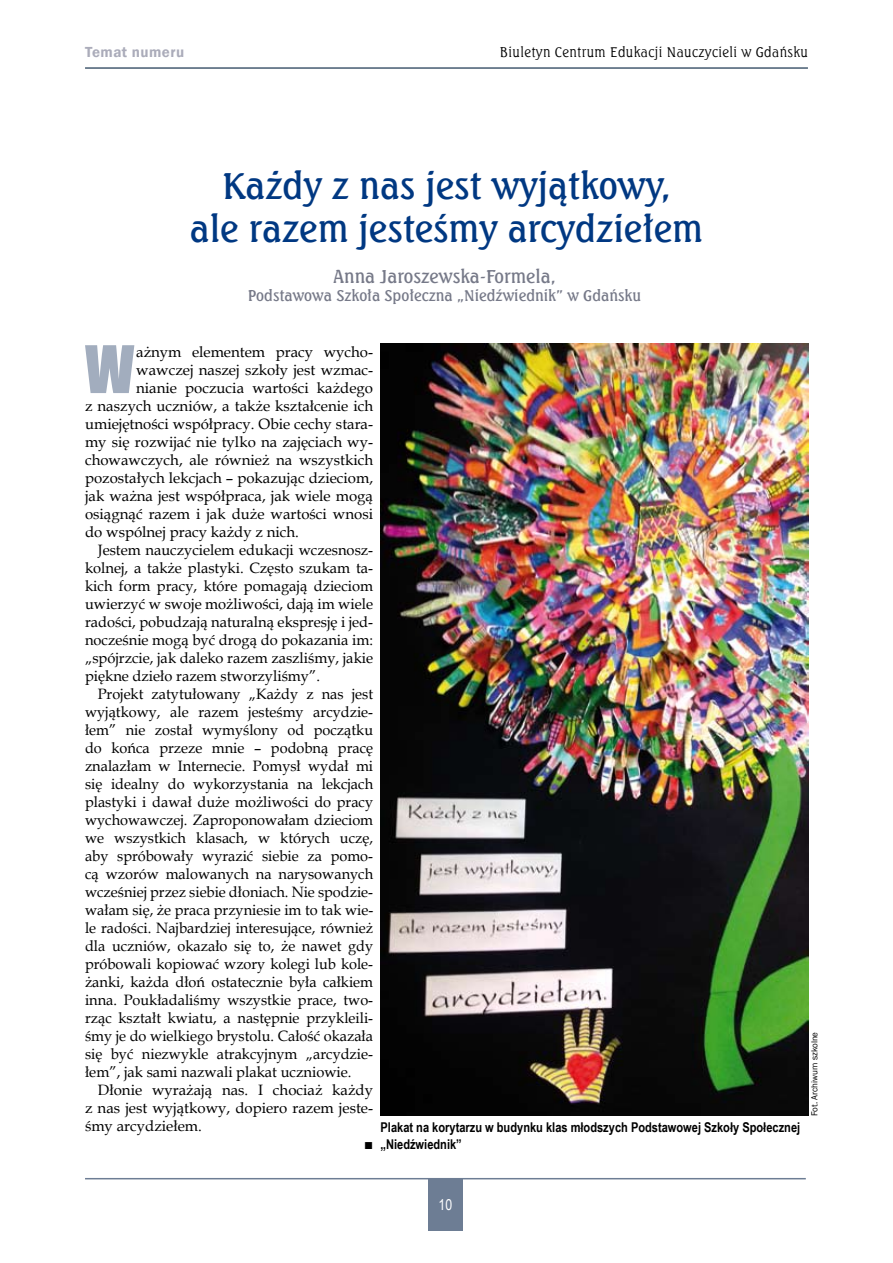
<style>
.page{position:relative;width:893px;height:1263px;background:#fff}
.page>*{position:absolute;margin:0;border:0;box-sizing:border-box;transform-origin:0 0}
.t1{font:60.6px "Impact";color:#a2adbe}
.t2{font:36px/43.2px "Seagull Md EU";color:#003882;text-align:center}
.t3{font:18px "Seagull Md EU";color:#767988}
.t4{font:15px "Book Antiqua";color:#000}
.t5{font:15px "Seagull Md EU";color:#767988}
.t6{font:600 15px "Franklin Gothic";letter-spacing:.03em;color:#abacba}
.t7{font:15px "Arial Narrow";color:#fff}
.t8{font:700 13.5px/16.2px "Arial Narrow";color:#000}
.t9{font:13.5px "Seagull Lt EU";letter-spacing:.03em;color:#000}
.t10{font:9px "Franklin Gothic";color:#000}
</style>
<div class="page">
<hr style="left:85px;top:67px;width:723px;height:2px;background:#465c71">
<hr style="left:85px;top:1178px;width:721px;height:1px;background:#6d7d94">
<div style="left:428px;top:1178px;width:35px;height:52px;background:#6d7d94"></div>
<img style="left:381px;top:343px;width:427px;height:773px">
<p class="t6" style="left:85px;top:43px;width:101px">Temat numeru</p>
<p class="t9" style="left:500px;top:44px;width:310px">Biuletyn Centrum Edukacji Nauczycieli w Gdańsku</p>
<h2 class="t2" style="left:190px;top:164px;width:515px">Każdy z nas jest wyjątkowy,<br>ale razem jesteśmy arcydziełem</h2>
<p class="t3" style="left:333px;top:265px;width:224px">Anna Jaroszewska-Formela,</p>
<p class="t5" style="left:248px;top:286px;width:395px">Podstawowa Szkoła Społeczna „Niedźwiednik” w Gdańsku</p>
<h1 class="t1" style="left:85px;top:322px;width:51px">W</h1>
<p class="t4" style="left:136px;top:341px;width:238px">ażnym elementem pracy wycho-</p>
<p class="t4" style="left:136px;top:359px;width:238px">wawczej naszej szkoły jest wzmac-</p>
<p class="t4" style="left:136px;top:377px;width:238px">nianie poczucia wartości każdego</p>
<p class="t4" style="left:85px;top:395px;width:290px">z naszych uczniów, a także kształcenie ich</p>
<p class="t4" style="left:85px;top:413px;width:290px">umiejętności współpracy. Obie cechy stara-</p>
<p class="t4" style="left:85px;top:431px;width:290px">my się rozwijać nie tylko na zajęciach wy-</p>
<p class="t4" style="left:85px;top:449px;width:290px">chowawczych, ale również na wszystkich</p>
<p class="t4" style="left:85px;top:467px;width:290px">pozostałych lekcjach – pokazując dzieciom,</p>
<p class="t4" style="left:85px;top:485px;width:290px">jak ważna jest współpraca, jak wiele mogą</p>
<p class="t4" style="left:85px;top:503px;width:290px">osiągnąć razem i jak duże wartości wnosi</p>
<p class="t4" style="left:85px;top:521px;width:215px">do wspólnej pracy każdy z nich.</p>
<p class="t4" style="left:98px;top:539px;width:277px">Jestem nauczycielem edukacji wczesnosz-</p>
<p class="t4" style="left:85px;top:557px;width:290px">kolnej, a także plastyki. Często szukam ta-</p>
<p class="t4" style="left:85px;top:575px;width:290px">kich form pracy, które pomagają dzieciom</p>
<p class="t4" style="left:85px;top:593px;width:290px">uwierzyć w swoje możliwości, dają im wiele</p>
<p class="t4" style="left:85px;top:611px;width:290px">radości, pobudzają naturalną ekspresję i jed-</p>
<p class="t4" style="left:85px;top:629px;width:290px">nocześnie mogą być drogą do pokazania im:</p>
<p class="t4" style="left:85px;top:647px;width:290px">„spójrzcie, jak daleko razem zaszliśmy, jakie</p>
<p class="t4" style="left:85px;top:665px;width:237px">piękne dzieło razem stworzyliśmy”.</p>
<p class="t4" style="left:98px;top:683px;width:277px">Projekt zatytułowany „Każdy z nas jest</p>
<p class="t4" style="left:85px;top:701px;width:290px">wyjątkowy, ale razem jesteśmy arcydzie-</p>
<p class="t4" style="left:85px;top:719px;width:290px">łem” nie został wymyślony od początku</p>
<p class="t4" style="left:85px;top:737px;width:290px">do końca przeze mnie – podobną pracę</p>
<p class="t4" style="left:85px;top:755px;width:290px">znalazłam w Internecie. Pomysł wydał mi</p>
<p class="t4" style="left:85px;top:773px;width:290px">się idealny do wykorzystania na lekcjach</p>
<p class="t4" style="left:85px;top:791px;width:290px">plastyki i dawał duże możliwości do pracy</p>
<p class="t4" style="left:85px;top:809px;width:290px">wychowawczej. Zaproponowałam dzieciom</p>
<p class="t4" style="left:85px;top:827px;width:290px">we wszystkich klasach, w których uczę,</p>
<p class="t4" style="left:85px;top:845px;width:290px">aby spróbowały wyrazić siebie za pomo-</p>
<p class="t4" style="left:85px;top:863px;width:290px">cą wzorów malowanych na narysowanych</p>
<p class="t4" style="left:85px;top:881px;width:290px">wcześniej przez siebie dłoniach. Nie spodzie-</p>
<p class="t4" style="left:85px;top:899px;width:290px">wałam się, że praca przyniesie im to tak wie-</p>
<p class="t4" style="left:85px;top:917px;width:290px">le radości. Najbardziej interesujące, również</p>
<p class="t4" style="left:85px;top:935px;width:290px">dla uczniów, okazało się to, że nawet gdy</p>
<p class="t4" style="left:85px;top:953px;width:290px">próbowali kopiować wzory kolegi lub kole-</p>
<p class="t4" style="left:85px;top:971px;width:290px">żanki, każda dłoń ostatecznie była całkiem</p>
<p class="t4" style="left:85px;top:989px;width:290px">inna. Poukładaliśmy wszystkie prace, two-</p>
<p class="t4" style="left:85px;top:1007px;width:290px">rząc kształt kwiatu, a następnie przykleili-</p>
<p class="t4" style="left:85px;top:1025px;width:290px">śmy je do wielkiego brystolu. Całość okazała</p>
<p class="t4" style="left:85px;top:1043px;width:290px">się być niezwykle atrakcyjnym „arcydzie-</p>
<p class="t4" style="left:85px;top:1061px;width:268px">łem”, jak sami nazwali plakat uczniowie.</p>
<p class="t4" style="left:98px;top:1079px;width:277px">Dłonie wyrażają nas. I chociaż każdy</p>
<p class="t4" style="left:85px;top:1097px;width:290px">z nas jest wyjątkowy, dopiero razem jeste-</p>
<p class="t4" style="left:85px;top:1115px;width:118px">śmy arcydziełem.</p>
<p class="t4" style="left:364px;top:1133px;width:11px">■</p>
<p class="t8" style="left:381px;top:1119px;width:421px">Plakat na korytarzu w budynku klas młodszych Podstawowej Szkoły Społecznej „Niedźwiednik”</p>
<p class="t10" style="left:809px;top:1116px;width:86px;rotate:-90deg">Fot. Archiwum szkolne</p>
<p class="t7" style="left:439px;top:1193px;width:15px">10</p>
</div>
